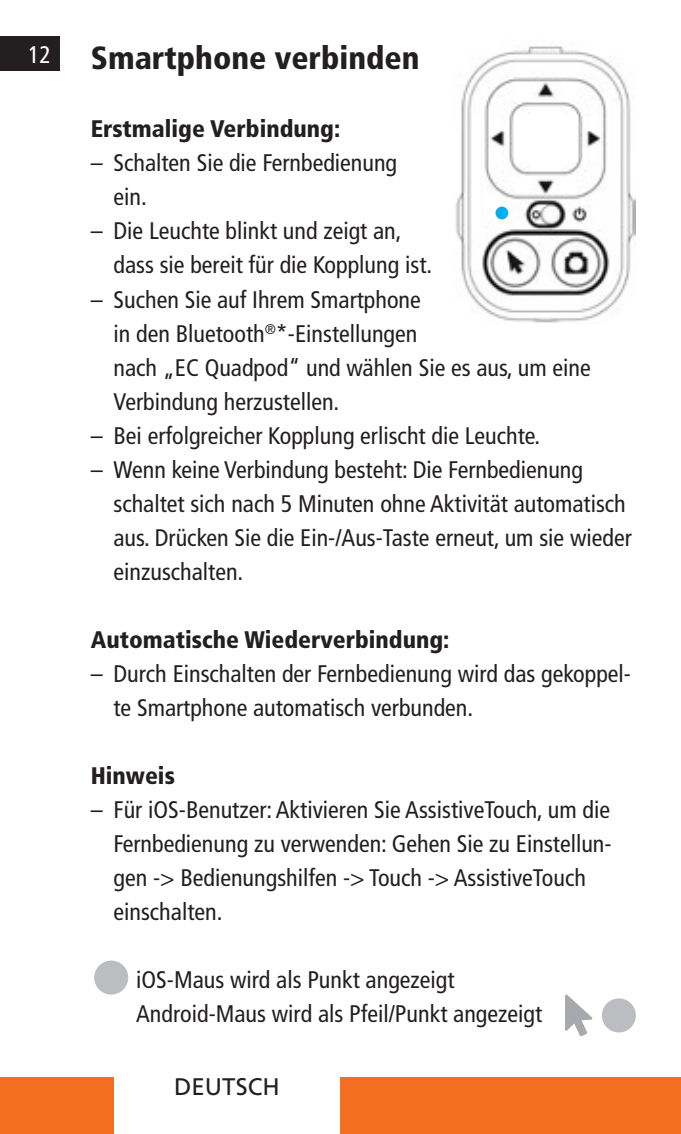
<style>
.page{position:relative;width:681px;height:1134px;background:#fff}
.page>*{position:absolute;margin:0;border:0;box-sizing:border-box;transform-origin:0 0}
.t1{font:900 condensed 32px "Frutiger LT Pro";color:#231f20}
.t2{font:condensed 24px/34px "Frutiger LT Pro";color:#231f20}
.t3{font:900 condensed 24px "Frutiger LT Pro";color:#231f20}
.t4{font:24px "Frutiger LT Pro";color:#231f20}
.t5{font:condensed 24px "Frutiger LT Pro";color:#fff}
</style>
<div class="page">
<div style="left:0;top:1077px;width:113px;height:57px;background:#f36e21"></div>
<div style="left:340px;top:1077px;width:340px;height:57px;background:#f36e21"></div>
<div style="left:0;top:37px;width:60px;height:34px;background:#231f20"></div>
<img style="left:455px;top:46px;width:180px;height:277px">
<div style="left:495px;top:207px;width:13px;height:12px;background:#00aeef;border-radius:50%"></div>
<div style="left:94px;top:960px;width:34px;height:34px;background:#bcbdc0;border-radius:50%"></div>
<svg style="left:565px;top:994px;width:27px;height:42px"></svg>
<div style="left:601px;top:998px;width:34px;height:34px;background:#bcbdc0;border-radius:50%"></div>
<p class="t5" style="left:28px;top:41px;width:25px">12</p>
<p class="t1" style="left:91px;top:39px;width:330px">Smartphone verbinden</p>
<p class="t3" style="left:91px;top:115px;width:251px">Erstmalige Verbindung:</p>
<p class="t2" style="left:113px;top:146px;width:285px;text-indent:-23px">– Schalten Sie die Fernbedienung ein.</p>
<p class="t2" style="left:113px;top:214px;width:316px;text-indent:-23px">– Die Leuchte blinkt und zeigt an, dass sie bereit für die Kopplung ist.</p>
<p class="t2" style="left:113px;top:282px;width:478px;text-indent:-23px">– Suchen Sie auf Ihrem Smartphone<br>in den Bluetooth<sup>®</sup>*-Einstellungen<br>nach „EC Quadpod“ und wählen Sie es aus, um eine Verbindung herzustellen.</p>
<p class="t2" style="left:91px;top:418px;width:447px">– Bei erfolgreicher Kopplung erlischt die Leuchte.</p>
<p class="t2" style="left:113px;top:452px;width:519px;text-indent:-23px">– Wenn keine Verbindung besteht: Die Fernbedienung schaltet sich nach 5 Minuten ohne Aktivität automatisch aus. Drücken Sie die Ein-/Aus-Taste erneut, um sie wieder einzuschalten.</p>
<p class="t3" style="left:91px;top:625px;width:360px">Automatische Wiederverbindung:</p>
<p class="t2" style="left:113px;top:656px;width:519px;text-indent:-23px">– Durch Einschalten der Fernbedienung wird das gekoppel&shy;te Smartphone automatisch verbunden.</p>
<p class="t3" style="left:91px;top:761px;width:86px">Hinweis</p>
<p class="t2" style="left:113px;top:793px;width:499px;text-indent:-23px">– Für iOS-Benutzer: Aktivieren Sie AssistiveTouch, um die Fernbedienung zu verwenden: Gehen Sie zu Einstellun&shy;gen -&gt; Bedienungshilfen -&gt; Touch -&gt; AssistiveTouch einschalten.</p>
<p class="t2" style="left:136px;top:963px;width:320px">iOS-Maus wird als Punkt angezeigt</p>
<p class="t2" style="left:136px;top:997px;width:407px">Android-Maus wird als Pfeil/Punkt angezeigt</p>
<p class="t4" style="left:174px;top:1073px;width:107px">DEUTSCH</p>
</div>
